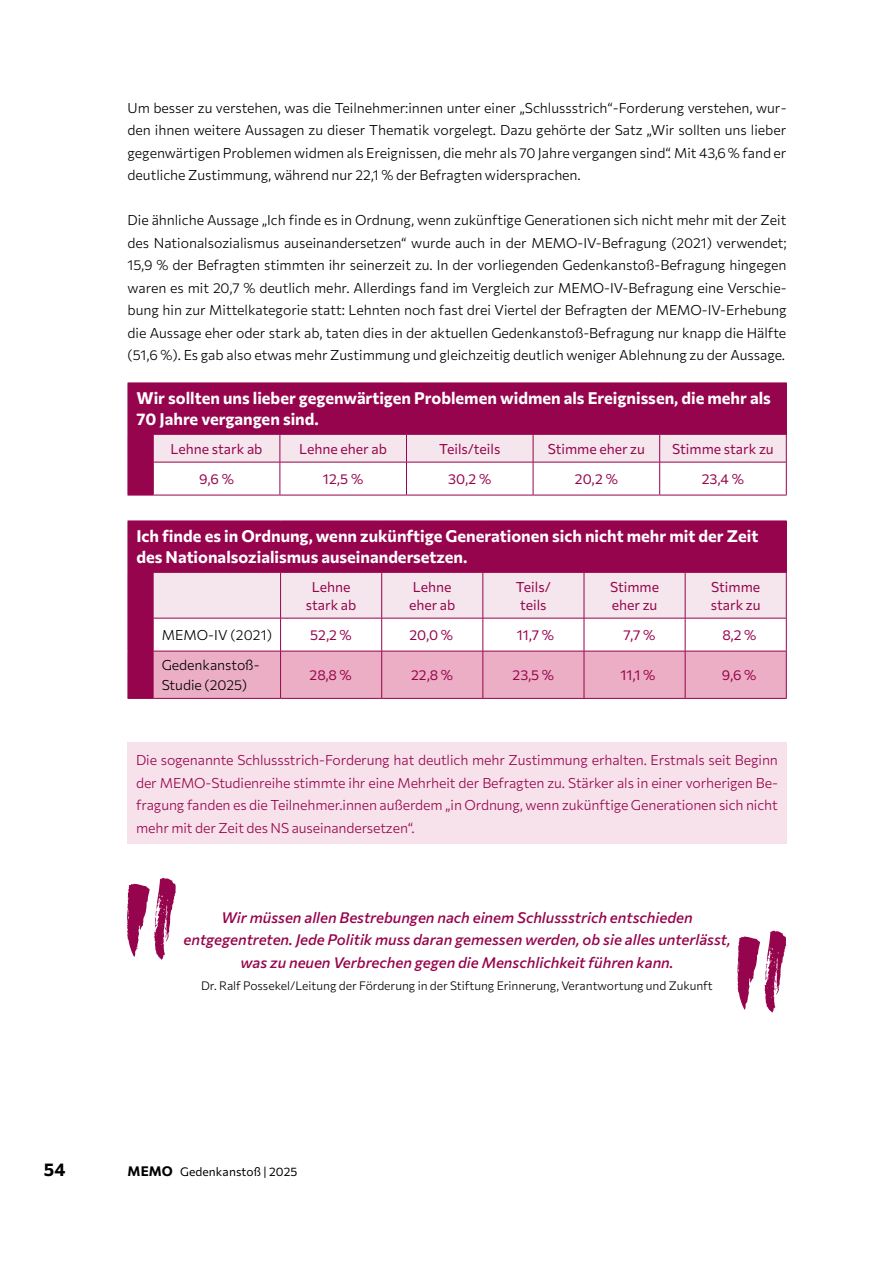
<style>
.page{position:relative;width:893px;height:1263px;background:#fff}
.page>*{position:absolute;margin:0;border:0;box-sizing:border-box;transform-origin:0 0}
.t1{font:700 18px "Commissioner";color:#000}
.t2{font:700 16.5px/21px "Commissioner";color:#fff}
.t3{font:500 15px/22.5px "Commissioner";color:#96044d;text-align:center}
.t4{font:300 13.95px/22.5px "Commissioner";color:#000;text-align:justify}
.t5{font:300 13.95px/22.5px "Commissioner";letter-spacing:-.005em;color:#96044d;text-align:justify}
.t6{font:13.95px/18px "Commissioner";color:#96044d}
.t7{font:300 12px "Commissioner";color:#000}
.t8{font:12px "Commissioner";letter-spacing:.01em;color:#000}
.s1{font-weight:700;font-size:13.5px}
</style>
<div class="page">
<div style="left:128px;top:742px;width:659px;height:102px;background:#f7e1ea"></div>
<div style="left:128px;top:383px;width:658px;height:51px;background:#96044d"></div>
<hr style="left:786px;top:383px;width:1px;height:51px;background:#96044d">
<svg style="left:128px;top:434px;width:659px;height:62px"></svg>
<hr style="left:153px;top:495px;width:127px;height:1px;background:#96044d">
<hr style="left:280px;top:495px;width:126px;height:1px;background:#96044d">
<hr style="left:406px;top:495px;width:127px;height:1px;background:#96044d">
<hr style="left:533px;top:495px;width:127px;height:1px;background:#96044d">
<hr style="left:660px;top:495px;width:127px;height:1px;background:#96044d">
<div style="left:128px;top:521px;width:658px;height:51px;background:#96044d"></div>
<hr style="left:786px;top:521px;width:1px;height:51px;background:#96044d">
<hr style="left:786px;top:572px;width:1px;height:46px;background:#96044d">
<hr style="left:786px;top:618px;width:1px;height:33px;background:#96044d">
<hr style="left:786px;top:651px;width:1px;height:47px;background:#96044d">
<svg style="left:128px;top:572px;width:658px;height:127px"></svg>
<hr style="left:153px;top:698px;width:128px;height:1px;background:#96044d">
<hr style="left:281px;top:698px;width:101px;height:1px;background:#96044d">
<hr style="left:382px;top:698px;width:101px;height:1px;background:#96044d">
<hr style="left:483px;top:698px;width:101px;height:1px;background:#96044d">
<hr style="left:584px;top:698px;width:101px;height:1px;background:#96044d">
<hr style="left:685px;top:698px;width:102px;height:1px;background:#96044d">
<hr style="left:280px;top:572px;width:1px;height:46px;background:#96044d">
<hr style="left:381px;top:572px;width:1px;height:46px;background:#96044d">
<hr style="left:483px;top:572px;width:1px;height:46px;background:#96044d">
<hr style="left:584px;top:572px;width:1px;height:46px;background:#96044d">
<hr style="left:685px;top:572px;width:1px;height:46px;background:#96044d">
<hr style="left:153px;top:618px;width:128px;height:1px;background:#96044d">
<hr style="left:281px;top:618px;width:101px;height:1px;background:#96044d">
<hr style="left:280px;top:618px;width:1px;height:33px;background:#96044d">
<hr style="left:382px;top:618px;width:101px;height:1px;background:#96044d">
<hr style="left:381px;top:618px;width:1px;height:33px;background:#96044d">
<hr style="left:483px;top:618px;width:101px;height:1px;background:#96044d">
<hr style="left:483px;top:618px;width:1px;height:33px;background:#96044d">
<hr style="left:584px;top:618px;width:101px;height:1px;background:#96044d">
<hr style="left:584px;top:618px;width:1px;height:33px;background:#96044d">
<hr style="left:685px;top:618px;width:101px;height:1px;background:#96044d">
<hr style="left:685px;top:618px;width:1px;height:33px;background:#96044d">
<hr style="left:153px;top:651px;width:128px;height:1px;background:#96044d">
<hr style="left:281px;top:651px;width:101px;height:1px;background:#96044d">
<hr style="left:280px;top:651px;width:1px;height:47px;background:#96044d">
<hr style="left:382px;top:651px;width:101px;height:1px;background:#96044d">
<hr style="left:381px;top:651px;width:1px;height:47px;background:#96044d">
<hr style="left:483px;top:651px;width:101px;height:1px;background:#96044d">
<hr style="left:483px;top:651px;width:1px;height:47px;background:#96044d">
<hr style="left:584px;top:651px;width:101px;height:1px;background:#96044d">
<hr style="left:584px;top:651px;width:1px;height:47px;background:#96044d">
<hr style="left:685px;top:651px;width:101px;height:1px;background:#96044d">
<hr style="left:685px;top:651px;width:1px;height:47px;background:#96044d">
<svg style="left:127px;top:878px;width:49px;height:82px"></svg>
<svg style="left:737px;top:930px;width:49px;height:82px"></svg>
<p class="t4" style="left:128px;top:95px;width:661px">Um besser zu verstehen, was die Teilnehmer:innen unter einer „Schlussstrich“-Forderung verstehen, wur&shy;den ihnen weitere Aussagen zu dieser Thematik vorgelegt. Dazu gehörte der Satz „Wir sollten uns lieber gegenwärtigen Problemen widmen als Ereignissen, die mehr als 70 Jahre vergangen sind“. Mit 43,6 % fand er deutliche Zustimmung, während nur 22,1 % der Befragten widersprachen.</p>
<p class="t4" style="left:128px;top:208px;width:661px">Die ähnliche Aussage „Ich finde es in Ordnung, wenn zukünftige Generationen sich nicht mehr mit der Zeit des Nationalsozialismus auseinandersetzen“ wurde auch in der MEMO-IV-Befragung (2021) verwendet; 15,9 % der Befragten stimmten ihr seinerzeit zu. In der vorliegenden Gedenkanstoß-Befragung hingegen waren es mit 20,7 % deutlich mehr. Allerdings fand im Vergleich zur MEMO-IV-Befragung eine Verschie&shy;bung hin zur Mittelkategorie statt: Lehnten noch fast drei Viertel der Befragten der MEMO-IV-Erhebung die Aussage eher oder stark ab, taten dies in der aktuellen Gedenkanstoß-Befragung nur knapp die Hälfte (51,6 %). Es gab also etwas mehr Zustimmung und gleichzeitig deutlich weniger Ablehnung zu der Aussage.</p>
<p class="t2" style="left:136px;top:386px;width:636px">Wir sollten uns lieber gegenwärtigen Problemen widmen als Ereignissen, die mehr als<br>70 Jahre vergangen sind.</p>
<p class="t6" style="left:171px;top:439px;width:93px">Lehne stark ab</p>
<p class="t6" style="left:299px;top:439px;width:89px">Lehne eher ab</p>
<p class="t6" style="left:439px;top:439px;width:63px">Teils/teils</p>
<p class="t6" style="left:548px;top:439px;width:99px">Stimme eher zu</p>
<p class="t6" style="left:672px;top:439px;width:103px">Stimme stark zu</p>
<p class="t6" style="left:199px;top:469px;width:37px">9,6 %</p>
<p class="t6" style="left:323px;top:469px;width:42px">12,5 %</p>
<p class="t6" style="left:448px;top:469px;width:45px">30,2 %</p>
<p class="t6" style="left:575px;top:469px;width:45px">20,2 %</p>
<p class="t6" style="left:702px;top:469px;width:44px">23,4 %</p>
<p class="t2" style="left:136px;top:524px;width:623px">Ich finde es in Ordnung, wenn zukünftige Generationen sich nicht mehr mit der Zeit des Nationalsozialismus auseinandersetzen.</p>
<p class="t6" style="left:306px;top:577px;width:52px;text-align:center">Lehne stark ab</p>
<p class="t6" style="left:409px;top:577px;width:48px">Lehne eher ab</p>
<p class="t6" style="left:516px;top:577px;width:36px;text-align:center">Teils/ teils</p>
<p class="t6" style="left:610px;top:577px;width:51px">Stimme eher zu</p>
<p class="t6" style="left:711px;top:577px;width:51px">Stimme stark zu</p>
<p class="t4" style="left:162px;top:623px;width:112px">MEMO-IV (2021)</p>
<p class="t6" style="left:310px;top:625px;width:43px">52,2 %</p>
<p class="t6" style="left:409px;top:625px;width:45px">20,0 %</p>
<p class="t6" style="left:517px;top:625px;width:39px">11,7 %</p>
<p class="t6" style="left:624px;top:625px;width:33px">7,7 %</p>
<p class="t6" style="left:722px;top:625px;width:36px">8,2 %</p>
<p class="t4" style="left:162px;top:655px;width:99px;line-height:19.5px">Gedenkanstoß-<br>Studie (2025)</p>
<p class="t6" style="left:310px;top:665px;width:44px">28,8 %</p>
<p class="t6" style="left:411px;top:665px;width:43px">22,8 %</p>
<p class="t6" style="left:513px;top:665px;width:43px">23,5 %</p>
<p class="t6" style="left:620px;top:665px;width:36px">11,1 %</p>
<p class="t6" style="left:722px;top:665px;width:36px">9,6 %</p>
<p class="t5" style="left:136px;top:748px;width:644px">Die sogenannte Schlussstrich-Forderung hat deutlich mehr Zustimmung erhalten. Erstmals seit Beginn der MEMO-Studienreihe stimmte ihr eine Mehrheit der Befragten zu. Stärker als in einer vorherigen Be&shy;fragung fanden es die Teilnehmer.innen außerdem „in Ordnung, wenn zukünftige Generationen sich nicht mehr mit der Zeit des NS auseinandersetzen“.</p>
<p class="t3" style="left:183px;top:905px;width:549px">Wir müssen allen Bestrebungen nach einem Schlussstrich entschieden entgegentreten. Jede Politik muss daran gemessen werden, ob sie alles unterlässt, was zu neuen Verbrechen gegen die Menschlichkeit führen kann.</p>
<p class="t7" style="left:201px;top:976px;width:513px">Dr. Ralf Possekel/Leitung der Förderung in der Stiftung Erinnerung, Verantwortung und Zukunft</p>
<p class="t1" style="left:44px;top:1156px;width:23px">54</p>
<p class="t8" style="left:128px;top:1162px;width:171px"><span class="s1">MEMO</span> Gedenkanstoß | 2025</p>
</div>
